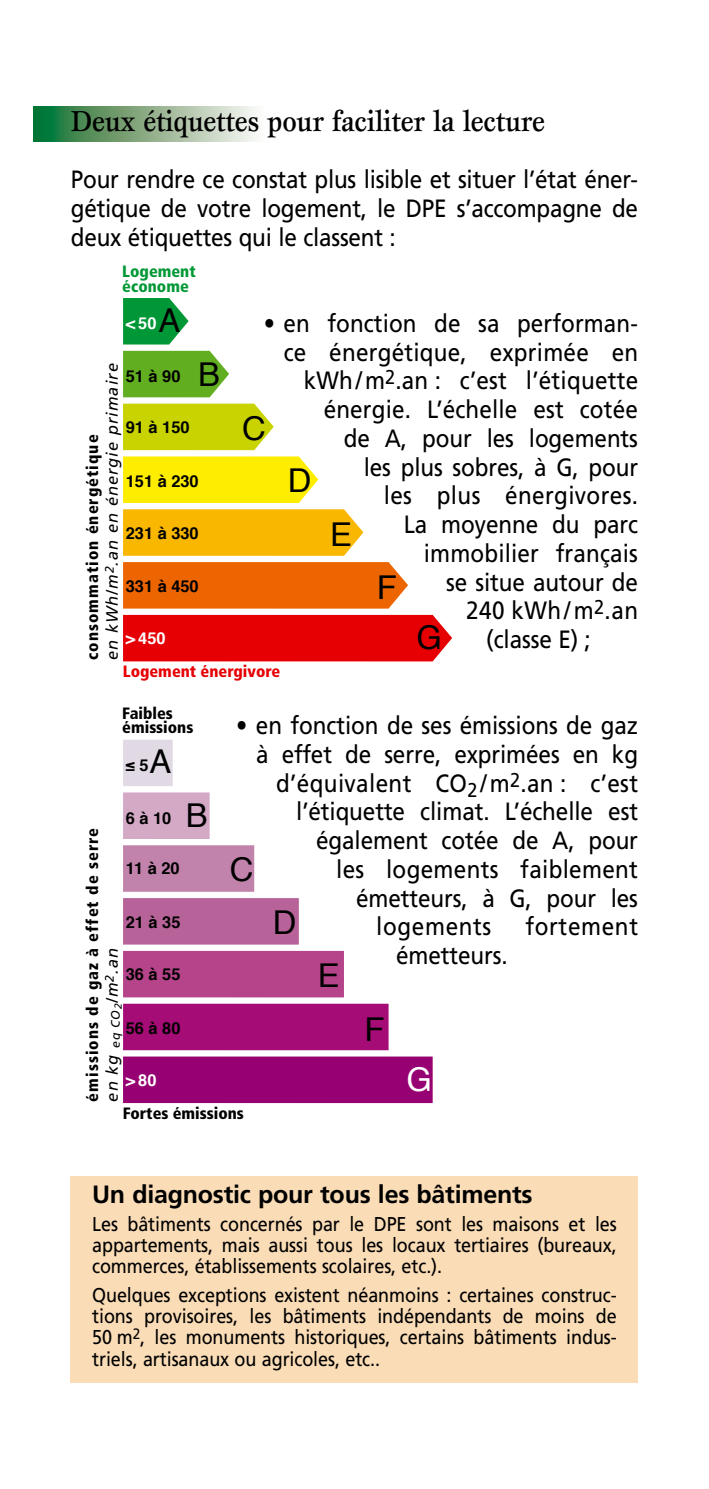
<style>
.page{position:relative;width:709px;height:1489px;background:#fff}
.page>*{position:absolute;margin:0;border:0;box-sizing:border-box;transform-origin:0 0}
.t1{font:32.75px "Helvetica";color:#000}
.t2{font:32.75px "Helvetica";color:#fff}
.t3{font:500 30px "Esprit";letter-spacing:-.01em;color:#000;scale:.9 1}
.t4{font:25px/28.8px "Frutiger";letter-spacing:-.005em;color:#000;text-align:justify;scale:.9 1}
.t5{font:25px "Frutiger";letter-spacing:.015em;color:#000;scale:.9 1}
.t6{font:700 25px "Frutiger";letter-spacing:-.01em;color:#000}
.t7{font:25px "Frutiger";letter-spacing:.03em;color:#000;scale:.9 1}
.t8{font:20px/21.2px "Frutiger";letter-spacing:-.005em;color:#000;text-align:justify;scale:.9 1}
.t9{font:700 16.5px "Helvetica";color:#000}
.t10{font:italic 16.5px/19.8px "Frutiger";letter-spacing:.065em;color:#000}
.t11{font:900 condensed 16.5px/19.8px "Frutiger";letter-spacing:.065em;color:#000}
.t12{font:900 condensed 16.5px/14.2px "Frutiger";color:#000}
.t13{font:900 condensed 16.5px "Frutiger";color:#e60004}
.t14{font:900 condensed 16.5px/14.2px "Frutiger";color:#009836}
.t15{font:700 16.5px "Helvetica";color:#fff}
.s1{font-weight:400;font-size:32.75px;color:#000}
.s2{font-weight:900;font-style:normal;font-stretch:condensed}
.s3{font-weight:400;font-size:32.75px}
.s4{font-weight:400;font-style:italic;font-stretch:normal}
</style>
<div class="page">
<svg style="left:34px;top:106px;width:222px;height:36px;background:#85af8a"></svg>
<svg style="left:123px;top:298px;width:66px;height:46px;background:#27a754"></svg>
<svg style="left:123px;top:351px;width:106px;height:46px;background:#6fb634"></svg>
<svg style="left:123px;top:403px;width:151px;height:47px;background:#ccd614"></svg>
<svg style="left:123px;top:456px;width:195px;height:47px;background:#ffee0e"></svg>
<svg style="left:123px;top:509px;width:240px;height:47px;background:#f9ba0b"></svg>
<div style="left:123px;top:562px;width:285px;height:46px;background:#ec6500"></div>
<div style="left:123px;top:615px;width:329px;height:46px;background:#e60004"></div>
<div style="left:71px;top:1175px;width:567px;height:207px;background:#fadcb6"></div>
<div style="left:123px;top:739px;width:50px;height:47px;background:#e1dae4"></div>
<div style="left:123px;top:792px;width:87px;height:47px;background:#d3a9c6"></div>
<div style="left:123px;top:845px;width:131px;height:46px;background:#c183ab"></div>
<div style="left:123px;top:898px;width:176px;height:46px;background:#b76399"></div>
<div style="left:123px;top:950px;width:221px;height:47px;background:#b6448a"></div>
<div style="left:123px;top:1003px;width:265px;height:47px;background:#a50c76"></div>
<div style="left:123px;top:1056px;width:309px;height:46px;background:#970072"></div>
<p class="t3" style="left:71px;top:103px;width:528px">Deux étiquettes pour faciliter la lecture</p>
<p class="t4" style="left:71px;top:165px;width:631px">Pour rendre ce constat plus lisible et situer l’état éner&shy;gétique de votre logement, le DPE s’accompagne de deux étiquettes qui le classent :</p>
<p class="t14" style="left:122px;top:264px;width:75px">Logement économe</p>
<p class="t15" style="left:126px;top:308px;width:56px">&lt;50<span class="s1">A</span></p>
<p class="t9" style="left:126px;top:361px;width:56px">51 à 90</p>
<p class="t9" style="left:126px;top:412px;width:65px">91 à 150</p>
<h1 class="t1" style="left:198px;top:346px;width:23px">B</h1>
<p class="t10" style="left:82px;top:660px;width:298px;rotate:-90deg"><span class="s2">consommation énergétique<br></span>en kWh/m<sup>2</sup>.an en énergie primaire</p>
<p class="t9" style="left:126px;top:466px;width:74px">151 à 230</p>
<p class="t9" style="left:126px;top:518px;width:74px">231 à 330</p>
<p class="t9" style="left:126px;top:571px;width:74px">331 à 450</p>
<p class="t15" style="left:126px;top:623px;width:41px">&gt; 450</p>
<p class="t4" style="left:264px;top:308px;width:417px">• en fonction de sa performan-</p>
<p class="t4" style="left:284px;top:337px;width:395px">ce énergétique, exprimée en</p>
<p class="t4" style="left:304px;top:366px;width:373px">kWh/m<sup>2</sup>.an : c’est l’étiquette</p>
<p class="t4" style="left:324px;top:395px;width:350px">énergie. L’échelle est cotée</p>
<p class="t4" style="left:344px;top:423px;width:328px">de A, pour les logements</p>
<p class="t4" style="left:364px;top:452px;width:306px">les plus sobres, à G, pour</p>
<p class="t5" style="left:384px;top:481px;width:284px">les plus énergivores.</p>
<p class="t4" style="left:404px;top:510px;width:262px">La moyenne du parc</p>
<p class="t4" style="left:424px;top:538px;width:240px">immobilier français</p>
<p class="t4" style="left:446px;top:567px;width:215px">se situe autour de</p>
<p class="t4" style="left:466px;top:596px;width:192px">240 kWh/m<sup>2</sup>.an</p>
<p class="t4" style="left:486px;top:625px;width:118px">(classe E) ;</p>
<h1 class="t1" style="left:242px;top:400px;width:25px">C</h1>
<h1 class="t1" style="left:288px;top:453px;width:25px">D</h1>
<h1 class="t1" style="left:330px;top:506px;width:23px">E</h1>
<h1 class="t1" style="left:377px;top:559px;width:22px">F</h1>
<h1 class="t1" style="left:416px;top:609px;width:27px">G</h1>
<p class="t13" style="left:123px;top:661px;width:159px">Logement énergivore</p>
<p class="t12" style="left:122px;top:706px;width:73px">Faibles émissions</p>
<p class="t9" style="left:126px;top:749px;width:47px">≤ 5<span class="s3">A</span></p>
<p class="t9" style="left:126px;top:803px;width:47px">6 à 10</p>
<p class="t9" style="left:126px;top:853px;width:55px">11 à 20</p>
<p class="t11" style="left:82px;top:1101px;width:275px;rotate:-90deg">émissions de gaz à effet de serre <span class="s4">en kg</span> <sub>eq</sub> <sub>CO</sub><sub>2</sub><span class="s4">/m</span><sup>2</sup><span class="s4">.an</span></p>
<p class="t9" style="left:126px;top:907px;width:56px">21 à 35</p>
<p class="t9" style="left:126px;top:959px;width:56px">36 à 55</p>
<p class="t9" style="left:126px;top:1013px;width:56px">56 à 80</p>
<p class="t15" style="left:126px;top:1064px;width:32px">&gt;80</p>
<h1 class="t1" style="left:186px;top:787px;width:23px">B</h1>
<p class="t4" style="left:236px;top:710px;width:448px">• en fonction de ses émissions de gaz</p>
<p class="t4" style="left:256px;top:739px;width:426px">à effet de serre, exprimées en kg</p>
<p class="t5" style="left:276px;top:768px;width:403px">d’équivalent CO<sub>2</sub> /m<sup>2</sup>.an : c’est</p>
<p class="t4" style="left:296px;top:797px;width:381px">l’étiquette climat. L’échelle est</p>
<p class="t4" style="left:316px;top:825px;width:359px">également cotée de A, pour</p>
<p class="t5" style="left:336px;top:854px;width:337px">les logements faiblement</p>
<p class="t4" style="left:356px;top:883px;width:314px">émetteurs, à G, pour les</p>
<p class="t7" style="left:376px;top:912px;width:129px">logements</p>
<p class="t7" style="left:525px;top:912px;width:127px">fortement</p>
<p class="t4" style="left:396px;top:940px;width:125px">émetteurs.</p>
<h1 class="t1" style="left:230px;top:841px;width:25px">C</h1>
<h1 class="t1" style="left:273px;top:894px;width:25px">D</h1>
<h1 class="t1" style="left:318px;top:947px;width:23px">E</h1>
<h1 class="t1" style="left:364px;top:1001px;width:22px">F</h1>
<h1 class="t2" style="left:406px;top:1050px;width:27px">G</h1>
<p class="t12" style="left:123px;top:1106px;width:123px">Fortes émissions</p>
<p class="t6" style="left:92px;top:1179px;width:442px">Un diagnostic pour tous les bâtiments</p>
<p class="t8" style="left:92px;top:1213px;width:584px">Les bâtiments concernés par le DPE sont les maisons et les appartements, mais aussi tous les locaux tertiaires (bureaux, commerces, établissements scolaires, etc.).</p>
<p class="t8" style="left:92px;top:1283px;width:584px">Quelques exceptions existent néanmoins : certaines construc&shy;tions provisoires, les bâtiments indépendants de moins de 50 m<sup>2</sup>, les monuments historiques, certains bâtiments indus&shy;triels, artisanaux ou agricoles, etc..</p>
</div>
